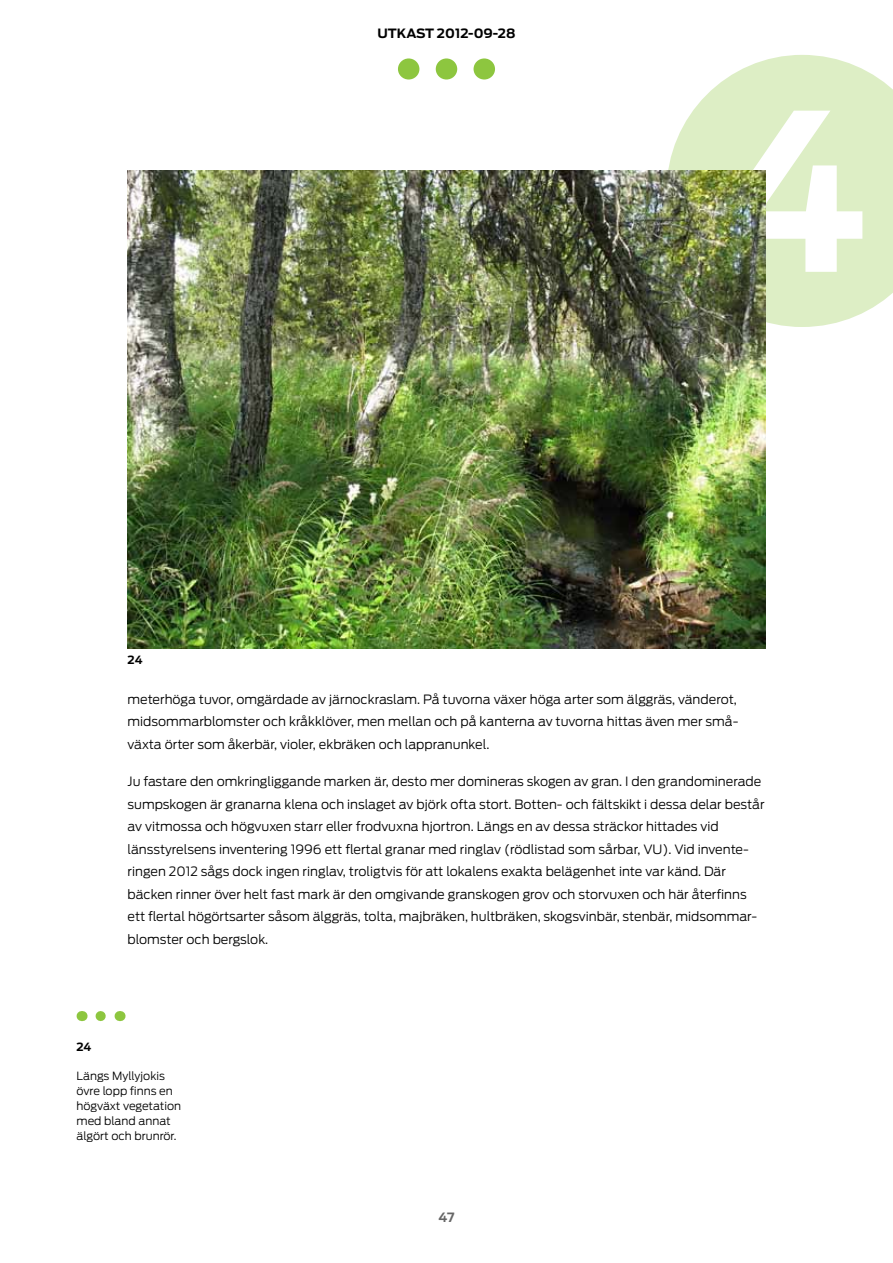
<style>
.page{position:relative;width:893px;height:1263px;background:#fff}
.page>*{position:absolute;margin:0;border:0;box-sizing:border-box;transform-origin:0 0}
.t1{font:700 217.5px "Antenna";color:#fff}
.t2{font:300 12.75px/22.5px "Antenna";color:#000}
.t3{font:700 12.75px "Antenna";color:#000}
.t4{font:300 11.25px/15px "Antenna";color:#000}
.t5{font:700 11.25px "Antenna";color:#000}
</style>
<div class="page">
<svg style="left:668px;top:55px;width:225px;height:272px;background:#e0efcb"></svg>
<div style="left:474px;top:58px;width:21px;height:22px;background:#8dc63f;border-radius:50%"></div>
<div style="left:436px;top:58px;width:21px;height:22px;background:#8dc63f;border-radius:50%"></div>
<div style="left:398px;top:58px;width:21px;height:22px;background:#8dc63f;border-radius:50%"></div>
<svg style="left:101px;top:1011px;width:5px;height:10px"></svg>
<img style="left:128px;top:170px;width:637px;height:478px">
<p class="t5" style="left:128px;top:653px;width:16px">24</p>
<p class="t3" style="left:377px;top:26px;width:140px">UTKAST 2012-09-28</p>
<h1 class="t1" style="left:716px;top:63px;width:154px">4</h1>
<p class="t2" style="left:128px;top:688px;width:612px">meterhöga tuvor, omgärdade av järnockraslam. På tuvorna växer höga arter som älggräs, vänderot, midsommarblomster och kråkklöver, men mellan och på kanterna av tuvorna hittas även mer små&shy;växta örter som åkerbär, violer, ekbräken och lappranunkel.</p>
<p class="t2" style="left:128px;top:770px;width:639px">Ju fastare den omkringliggande marken är, desto mer domineras skogen av gran. I den grandominerade sumpskogen är granarna klena och inslaget av björk ofta stort. Botten- och fältskikt i dessa delar består av vitmossa och högvuxen starr eller frodvuxna hjortron. Längs en av dessa sträckor hittades vid länsstyrelsens inventering 1996 ett flertal granar med ringlav (rödlistad som sårbar, VU). Vid invente&shy;ringen 2012 sågs dock ingen ringlav, troligtvis för att lokalens exakta belägenhet inte var känd. Där bäcken rinner över helt fast mark är den omgivande granskogen grov och storvuxen och här återfinns ett flertal högörtsarter såsom älggräs, tolta, majbräken, hultbräken, skogsvinbär, stenbär, midsommar&shy;blomster och bergslok.</p>
<p class="t5" style="left:77px;top:1040px;width:16px">24</p>
<p class="t4" style="left:77px;top:1068px;width:106px">Längs Myllyjokis övre lopp finns en högväxt vegetation med bland annat älgört och brunrör.</p>
<p class="t3" style="left:438px;top:1210px;width:18px">47</p>
</div>
